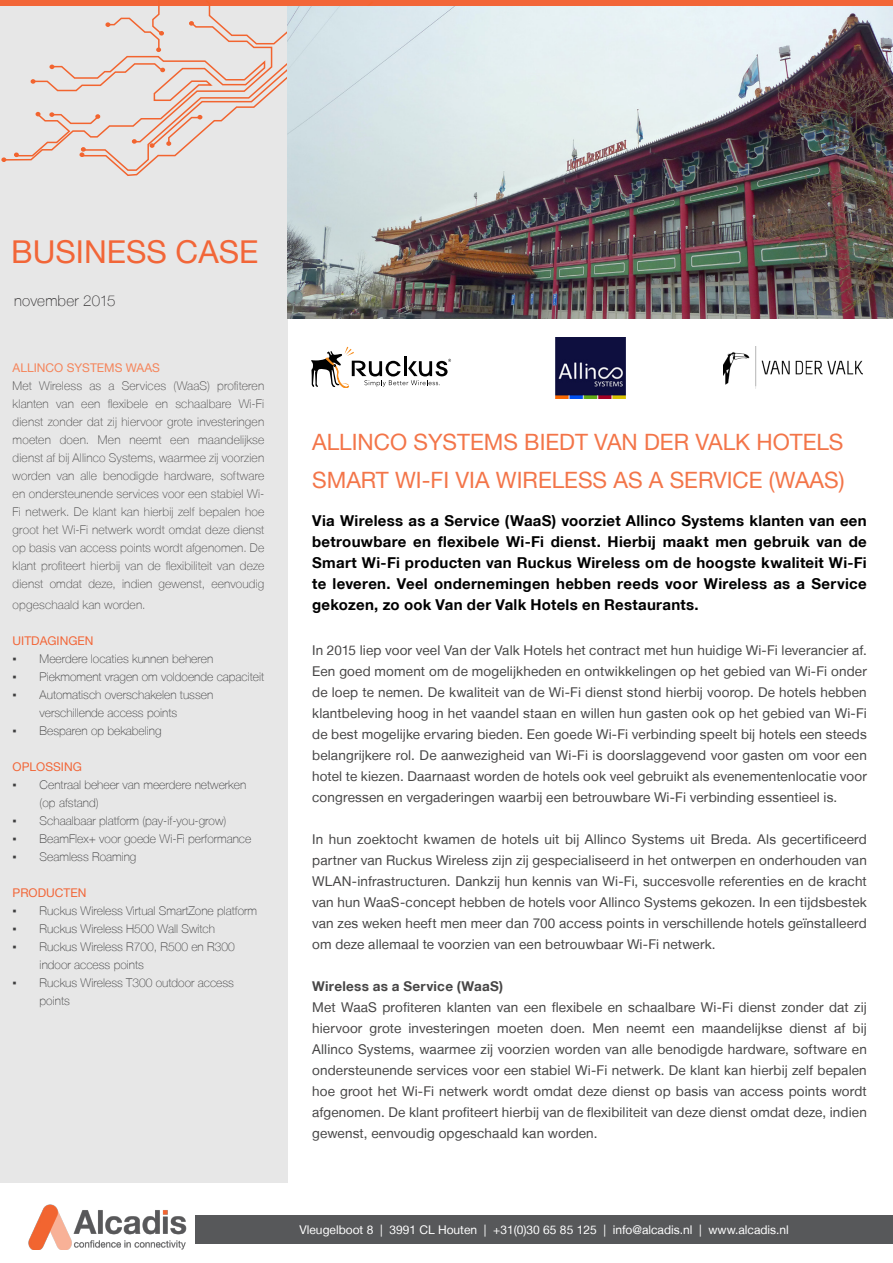
<style>
.page{position:relative;width:893px;height:1263px;background:#fff}
.page>*{position:absolute;margin:0;border:0;box-sizing:border-box;transform-origin:0 0}
.t1{font:31.5px "Helvetica Neue LT";color:#f26638}
.t2{font:22.5px/37.5px "Helvetica Neue LT";color:#f37549}
.Intro_tekst{font:700 15px/21px "Helvetica Neue LT";letter-spacing:.02em;color:#000;text-align:justify}
.t3{font:100 15px "Helvetica Neue LT";letter-spacing:.01em;color:#312f30}
.Tekst{font:13.5px/21px "Helvetica Neue LT";letter-spacing:.01em;color:#474646;text-align:justify}
.Tekst-2{font:700 13.5px "Helvetica Neue LT";letter-spacing:.02em;color:#474646}
.Tekst-3{font:100 12px/18px "Helvetica Neue LT";letter-spacing:.015em;color:#474646;text-align:justify}
.t4{font:100 12px/18px "Helvetica Neue LT";color:#3e3e3f}
.t5{font:12px "Helvetica Neue LT";color:#fff}
.t6{font:12px "Helvetica Neue LT";color:#f26638}
.t7{font:12px "Helvetica Neue LT";color:#f5845a}
.s1{font-family:"Arial Narrow";font-weight:400}
</style>
<div class="page">
<img style="left:28px;top:1204px;width:159px;height:46px">
<div style="left:195px;top:1215px;width:698px;height:29px;background:#57585a"></div>
<div style="left:0;top:6px;width:288px;height:1176px;background:#e7e7e7"></div>
<svg style="left:311px;top:347px;width:140px;height:41px"></svg>
<img style="left:555px;top:337px;width:70px;height:61px">
<div style="left:0;top:0;width:893px;height:6px;background:#f26638"></div>
<svg style="left:6px;top:6px;width:282px;height:171px"></svg>
<svg style="left:189px;top:21px;width:5px;height:5px"></svg>
<svg style="left:197px;top:115px;width:5px;height:4px"></svg>
<svg style="left:159px;top:31px;width:5px;height:5px"></svg>
<svg style="left:105px;top:22px;width:5px;height:5px"></svg>
<svg style="left:156px;top:48px;width:5px;height:4px"></svg>
<svg style="left:49px;top:65px;width:5px;height:4px"></svg>
<svg style="left:31px;top:79px;width:5px;height:5px"></svg>
<svg style="left:160px;top:68px;width:5px;height:4px"></svg>
<svg style="left:49px;top:112px;width:5px;height:5px"></svg>
<svg style="left:95px;top:114px;width:5px;height:5px"></svg>
<svg style="left:36px;top:112px;width:4px;height:4px"></svg>
<svg style="left:14px;top:153px;width:5px;height:4px"></svg>
<svg style="left:1px;top:157px;width:5px;height:5px"></svg>
<svg style="left:132px;top:139px;width:5px;height:5px"></svg>
<svg style="left:80px;top:147px;width:6px;height:10px"></svg>
<svg style="left:150px;top:143px;width:4px;height:5px"></svg>
<svg style="left:166px;top:141px;width:5px;height:5px"></svg>
<img style="left:288px;top:6px;width:605px;height:312px">
<img style="left:723px;top:347px;width:140px;height:41px">
<p class="t1" style="left:11px;top:233px;width:249px">BUSINESS CASE</p>
<p class="t3" style="left:14px;top:292px;width:103px">november 2015</p>
<p class="t7" style="left:13px;top:360px;width:149px">ALLINCO SYSTEMS WAAS</p>
<p class="Tekst-3" style="left:13px;top:377px;width:253px">Met Wireless as a Services (WaaS) profiteren klanten van een flexibele en schaalbare Wi-Fi dienst zonder dat zij hiervoor grote investeringen moeten doen. Men neemt een maandelijkse dienst af bij Allinco Systems, waarmee zij voorzien worden van alle benodigde hardware, software en ondersteunende services voor een stabiel Wi-Fi netwerk. De klant kan hierbij zelf bepalen hoe groot het Wi-Fi netwerk wordt omdat deze dienst op basis van access points wordt afgenomen. De klant profiteert hierbij van de flexibiliteit van deze dienst omdat deze, indien gewenst, eenvoudig</p>
<p class="Tekst-3" style="left:13px;top:596px;width:134px">opgeschaald kan worden.</p>
<p class="t6" style="left:13px;top:633px;width:82px">UITDAGINGEN</p>
<p class="t4" style="left:13px;top:650px;width:202px"><span class="s1">▪</span> Meerdere locaties kunnen beheren</p>
<p class="t4" style="left:13px;top:668px;width:253px"><span class="s1">▪</span> Piekmoment vragen om voldoende capaciteit</p>
<p class="t4" style="left:40px;top:686px;width:175px;text-indent:-27px"><span class="s1">▪</span> Automatisch overschakelen tussen verschillende access points</p>
<p class="t4" style="left:13px;top:722px;width:150px"><span class="s1">▪</span> Besparen op bekabeling</p>
<p class="t6" style="left:13px;top:759px;width:71px">OPLOSSING</p>
<p class="t4" style="left:40px;top:776px;width:208px;text-indent:-27px"><span class="s1">▪</span> Centraal beheer van meerdere netwerken (op afstand)</p>
<p class="t4" style="left:13px;top:812px;width:215px"><span class="s1">▪</span> Schaalbaar platform (pay-if-you-grow)</p>
<p class="t4" style="left:13px;top:830px;width:240px"><span class="s1">▪</span> BeamFlex+ voor goede Wi-Fi performance</p>
<p class="t4" style="left:13px;top:848px;width:125px"><span class="s1">▪</span> Seamless Roaming</p>
<p class="t6" style="left:13px;top:885px;width:75px">PRODUCTEN</p>
<p class="t4" style="left:13px;top:902px;width:246px"><span class="s1">▪</span> Ruckus Wireless Virtual SmartZone platform</p>
<p class="t4" style="left:13px;top:920px;width:204px"><span class="s1">▪</span> Ruckus Wireless H500 Wall Switch</p>
<p class="t4" style="left:40px;top:938px;width:197px;text-indent:-27px"><span class="s1">▪</span> Ruckus Wireless R700, R500 en R300 indoor access points</p>
<p class="t4" style="left:40px;top:974px;width:196px;text-indent:-27px"><span class="s1">▪</span> Ruckus Wireless T300 outdoor access points</p>
<p class="t2" style="left:312px;top:423px;width:534px">ALLINCO SYSTEMS BIEDT VAN DER VALK HOTELS<br>SMART WI-FI VIA WIRELESS AS A SERVICE (WAAS)</p>
<p class="Intro_tekst" style="left:312px;top:510px;width:556px">Via Wireless as a Service (WaaS) voorziet Allinco Systems klanten van een betrouwbare en flexibele Wi-Fi dienst. Hierbij maakt men gebruik van de Smart Wi-Fi producten van Ruckus Wireless om de hoogste kwaliteit Wi-Fi te leveren. Veel ondernemingen hebben reeds voor Wireless as a Service gekozen, zo ook Van der Valk Hotels en Restaurants.</p>
<p class="Tekst" style="left:312px;top:639px;width:556px">In 2015 liep voor veel Van der Valk Hotels het contract met hun huidige Wi-Fi leverancier af.<br>Een goed moment om de mogelijkheden en ontwikkelingen op het gebied van Wi-Fi onder de loep te nemen. De kwaliteit van de Wi-Fi dienst stond hierbij voorop. De hotels hebben klantbeleving hoog in het vaandel staan en willen hun gasten ook op het gebied van Wi-Fi de best mogelijke ervaring bieden. Een goede Wi-Fi verbinding speelt bij hotels een steeds belangrijkere rol. De aanwezigheid van Wi-Fi is doorslaggevend voor gasten om voor een hotel te kiezen. Daarnaast worden de hotels ook veel gebruikt als evenementenlocatie voor congressen en vergaderingen waarbij een betrouwbare Wi-Fi verbinding essentieel is.</p>
<p class="Tekst" style="left:312px;top:828px;width:556px">In hun zoektocht kwamen de hotels uit bij Allinco Systems uit Breda. Als gecertificeerd partner van Ruckus Wireless zijn zij gespecialiseerd in het ontwerpen en onderhouden van WLAN-infrastructuren. Dankzij hun kennis van Wi-Fi, succesvolle referenties en de kracht van hun WaaS-concept hebben de hotels voor Allinco Systems gekozen. In een tijdsbestek van zes weken heeft men meer dan 700 access points in verschillende hotels geïnstalleerd om deze allemaal te voorzien van een betrouwbaar Wi-Fi netwerk.</p>
<p class="Tekst-2" style="left:312px;top:977px;width:192px">Wireless as a Service (WaaS)</p>
<p class="Tekst" style="left:312px;top:996px;width:556px">Met WaaS profiteren klanten van een flexibele en schaalbare Wi-Fi dienst zonder dat zij hiervoor grote investeringen moeten doen. Men neemt een maandelijkse dienst af bij Allinco Systems, waarmee zij voorzien worden van alle benodigde hardware, software en ondersteunende services voor een stabiel Wi-Fi netwerk. De klant kan hierbij zelf bepalen hoe groot het Wi-Fi netwerk wordt omdat deze dienst op basis van access points wordt afgenomen. De klant profiteert hierbij van de flexibiliteit van deze dienst omdat deze, indien gewenst, eenvoudig opgeschaald kan worden.</p>
<p class="t5" style="left:300px;top:1222px;width:491px">Vleugelboot 8 | 3991 CL Houten | +31(0)30 65 85 125 | info@alcadis.nl | www.alcadis.nl</p>
</div>
